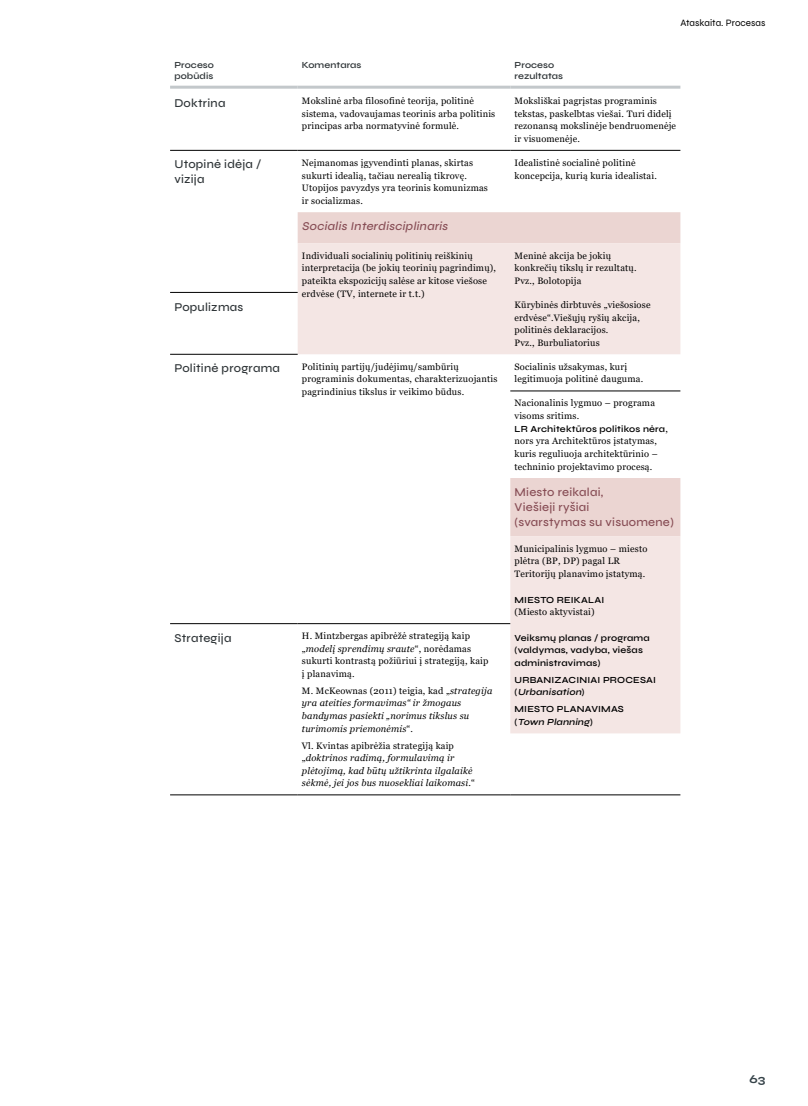
<style>
.page{position:relative;width:808px;height:1106px;background:#fff}
.page>*{position:absolute;margin:0;border:0;box-sizing:border-box;transform-origin:0 0}
.t1{font:500 12px/15px "Syne";letter-spacing:.02em;color:#2f3538}
.t2{font:500 12px/15px "Syne";letter-spacing:.02em;color:#874d55}
.t3{font:italic 500 12px "Syne";color:#874d55}
.t4{font:700 12px "Syne";color:#354248}
.t5{font:9.75px "Syne";letter-spacing:.005em;color:#000}
.t6{font:9.3px/12.6px "Georgia";letter-spacing:.02em;color:#000}
.t7{font:italic 9.3px/12.6px "Georgia";letter-spacing:.02em;color:#000}
.t8{font:600 9.3px/12.6px "Syne";letter-spacing:.02em;color:#000}
.t9{font:600 9.3px/10.5px "Syne";letter-spacing:.01em;color:#2f3538}
.s1{font-family:"Georgia";font-weight:400}
.s2{font-style:italic}
.s3{font-style:normal}
</style>
<div class="page">
<div style="left:298px;top:212px;width:382px;height:31px;background:#ebd5d2"></div>
<svg style="left:298px;top:243px;width:382px;height:490px"></svg>
<hr style="left:170px;top:150px;width:128px;height:1px;background:#000">
<hr style="left:298px;top:150px;width:212px;height:1px;background:#000">
<hr style="left:510px;top:150px;width:170px;height:1px;background:#000">
<hr style="left:170px;top:292px;width:128px;height:1px;background:#000">
<hr style="left:170px;top:354px;width:128px;height:1px;background:#000">
<hr style="left:510px;top:391px;width:170px;height:1px;background:#000">
<hr style="left:170px;top:623px;width:128px;height:1px;background:#000">
<hr style="left:298px;top:623px;width:212px;height:1px;background:#000">
<hr style="left:170px;top:794px;width:128px;height:1px;background:#000">
<hr style="left:298px;top:794px;width:212px;height:1px;background:#000">
<hr style="left:510px;top:794px;width:170px;height:1px;background:#000">
<hr style="left:170px;top:86px;width:128px;height:3px;background:#c3c8cb">
<hr style="left:298px;top:86px;width:212px;height:3px;background:#c3c8cb">
<hr style="left:510px;top:86px;width:170px;height:3px;background:#c3c8cb">
<p class="t5" style="left:680px;top:17px;width:87px">Ataskaita. Procesas</p>
<p class="t9" style="left:174px;top:60px;width:41px">Proceso pobūdis</p>
<p class="t9" style="left:302px;top:60px;width:61px">Komentaras</p>
<p class="t9" style="left:514px;top:60px;width:50px">Proceso rezultatas</p>
<p class="t1" style="left:174px;top:95px;width:53px">Doktrina</p>
<p class="t6" style="left:302px;top:95px;width:195px">Mokslinė arba filosofinė teorija, politinė sistema, vadovaujamas teorinis arba politinis principas arba normatyvinė formulė.</p>
<p class="t6" style="left:514px;top:95px;width:163px">Moksliškai pagrįstas programinis tekstas, paskelbtas viešai. Turi didelį rezonansą mokslinėje bendruomenėje ir visuomenėje.</p>
<p class="t1" style="left:174px;top:157px;width:89px">Utopinė idėja / vizija</p>
<p class="t6" style="left:302px;top:157px;width:188px">Neįmanomas įgyvendinti planas, skirtas sukurti idealią, tačiau nerealią tikrovę.<br>Utopijos pavyzdys yra teorinis komunizmas ir socializmas.</p>
<p class="t6" style="left:514px;top:157px;width:144px">Idealistinė socialinė politinė koncepcija, kurią kuria idealistai.</p>
<p class="t3" style="left:302px;top:219px;width:150px">Socialis Interdisciplinaris</p>
<p class="t6" style="left:302px;top:249px;width:196px">Individuali socialinių politinių reiškinių interpretacija (be jokių teorinių pagrindimų), pateikta ekspozicijų salėse ar kitose viešose erdvėse (TV, internete ir t.t.)</p>
<p class="t6" style="left:514px;top:249px;width:124px">Meninė akcija be jokių konkrečių tikslų ir rezultatų.<br>Pvz., Bolotopija</p>
<p class="t1" style="left:174px;top:299px;width:70px">Populizmas</p>
<p class="t6" style="left:514px;top:299px;width:137px">Kūrybinės dirbtuvės „viešosiose erdvėse“.Viešųjų ryšių akcija, politinės deklaracijos.<br>Pvz., Burbuliatorius</p>
<p class="t1" style="left:174px;top:361px;width:107px">Politinė programa</p>
<p class="t6" style="left:302px;top:360px;width:197px">Politinių partijų/judėjimų/sambūrių programinis dokumentas, charakterizuojantis pagrindinius tikslus ir veikimo būdus.</p>
<p class="t6" style="left:514px;top:360px;width:130px">Socialinis užsakymas, kurį legitimuoja politinė dauguma.</p>
<p class="t6" style="left:514px;top:397px;width:142px">Nacionalinis lygmuo – programa visoms sritims.</p>
<p class="t8" style="left:514px;top:422px;width:155px">LR Architektūros politikos nėra<span class="s1">,</span></p>
<p class="t6" style="left:514px;top:435px;width:145px;text-align:justify">nors yra Architektūros įstatymas, kuris reguliuoja architektūrinio – techninio projektavimo procesą.</p>
<p class="t2" style="left:514px;top:484px;width:161px">Miesto reikalai,<br>Viešieji ryšiai<br>(svarstymas su visuomene)</p>
<p class="t6" style="left:514px;top:542px;width:134px">Municipalinis lygmuo – miesto plėtra (BP, DP) pagal LR<br>Teritorijų planavimo įstatymą.</p>
<p class="t8" style="left:514px;top:593px;width:91px">MIESTO REIKALAI</p>
<p class="t6" style="left:514px;top:606px;width:82px">(Miesto aktyvistai)</p>
<p class="t1" style="left:174px;top:630px;width:59px">Strategija</p>
<p class="t6" style="left:302px;top:630px;width:188px">H. Mintzbergas apibrėžė strategiją kaip „<span class="s2">modelį sprendimų sraute</span>“, norėdamas sukurti kontrastą požiūriui į strategiją, kaip į planavimą.</p>
<p class="t7" style="left:302px;top:684px;width:192px"><span class="s3">M. McKeownas (2011) teigia, kad „</span>strategija yra ateities formavimas“ ir žmogaus bandymas pasiekti „norimus tikslus su turimomis priemonėmis<span class="s3">“.</span></p>
<p class="t7" style="left:302px;top:739px;width:174px"><span class="s3">Vl. Kvintas apibrėžia strategiją kaip „</span>doktrinos radimą, formulavimą ir plėtojimą, kad būtų užtikrinta ilgalaikė sėkmė, jei jos bus nuosekliai laikomasi<span class="s3">.“</span></p>
<p class="t8" style="left:514px;top:631px;width:137px">Veiksmų planas / programa (valdymas, vadyba, viešas administravimas)</p>
<p class="t8" style="left:514px;top:673px;width:143px">URBANIZACINIAI PROCESAI ( <span class="s2">Urbanisation</span>)</p>
<p class="t8" style="left:514px;top:702px;width:111px">MIESTO PLANAVIMAS ( <span class="s2">Town Planning</span>)</p>
<p class="t4" style="left:749px;top:1071px;width:17px">63</p>
</div>
